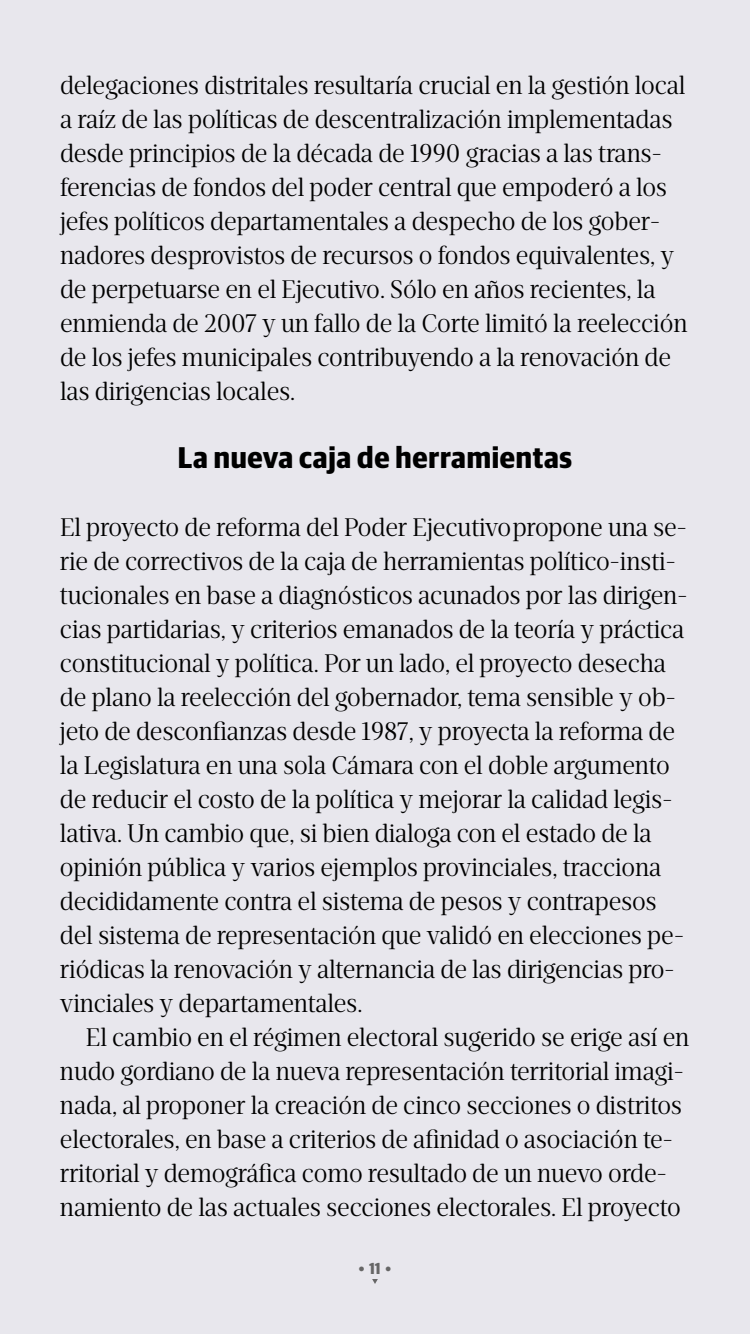
<style>
.page{position:relative;width:750px;height:1334px;background:#e8e7ed}
.page>*{position:absolute;margin:0;border:0;box-sizing:border-box;transform-origin:0 0}
.t1{font:700 30px "Guardian Sans Narrow";letter-spacing:.025em;color:#000}
.t2{font:26px/34px "Ardina Text";letter-spacing:-.005em;color:#000}
.t3{font:700 16px "Guardian Sans Narrow";color:#666}
</style>
<div class="page">
<svg style="left:372px;top:1279px;width:6px;height:5px"></svg>
<p class="t2" style="left:60px;top:68px;width:629px">delegaciones distritales resultaría crucial en la gestión local a raíz de las políticas de descentralización implementadas desde principios de la década de 1990 gracias a las trans&shy;ferencias de fondos del poder central que empoderó a los jefes políticos departamentales a despecho de los gober&shy;nadores desprovistos de recursos o fondos equivalentes, y de perpetuarse en el Ejecutivo. Sólo en años recientes, la enmienda de 2007 y un fallo de la Corte limitó la reelección de los jefes municipales contribuyendo a la renovación de las dirigencias locales.</p>
<p class="t1" style="left:178px;top:435px;width:396px">La nueva caja de herramientas</p>
<p class="t2" style="left:60px;top:510px;width:629px">El proyecto de reforma del Poder Ejecutivopropone una se&shy;rie de correctivos de la caja de herramientas político-insti&shy;tucionales en base a diagnósticos acunados por las dirigen&shy;cias partidarias, y criterios emanados de la teoría y práctica constitucional y política. Por un lado, el proyecto desecha de plano la reelección del gobernador, tema sensible y ob&shy;jeto de desconfianzas desde 1987, y proyecta la reforma de la Legislatura en una sola Cámara con el doble argumento de reducir el costo de la política y mejorar la calidad legis&shy;lativa. Un cambio que, si bien dialoga con el estado de la opinión pública y varios ejemplos provinciales, tracciona decididamente contra el sistema de pesos y contrapesos del sistema de representación que validó en elecciones pe&shy;riódicas la renovación y alternancia de las dirigencias pro&shy;vinciales y departamentales.</p>
<p class="t2" style="left:60px;top:1020px;width:631px;text-indent:26px">El cambio en el régimen electoral sugerido se erige así en nudo gordiano de la nueva representación territorial imagi&shy;nada, al proponer la creación de cinco secciones o distritos electorales, en base a criterios de afinidad o asociación te&shy;rritorial y demográfica como resultado de un nuevo orde&shy;namiento de las actuales secciones electorales. El proyecto</p>
<p class="t3" style="left:359px;top:1257px;width:34px">• 11 •</p>
</div>
